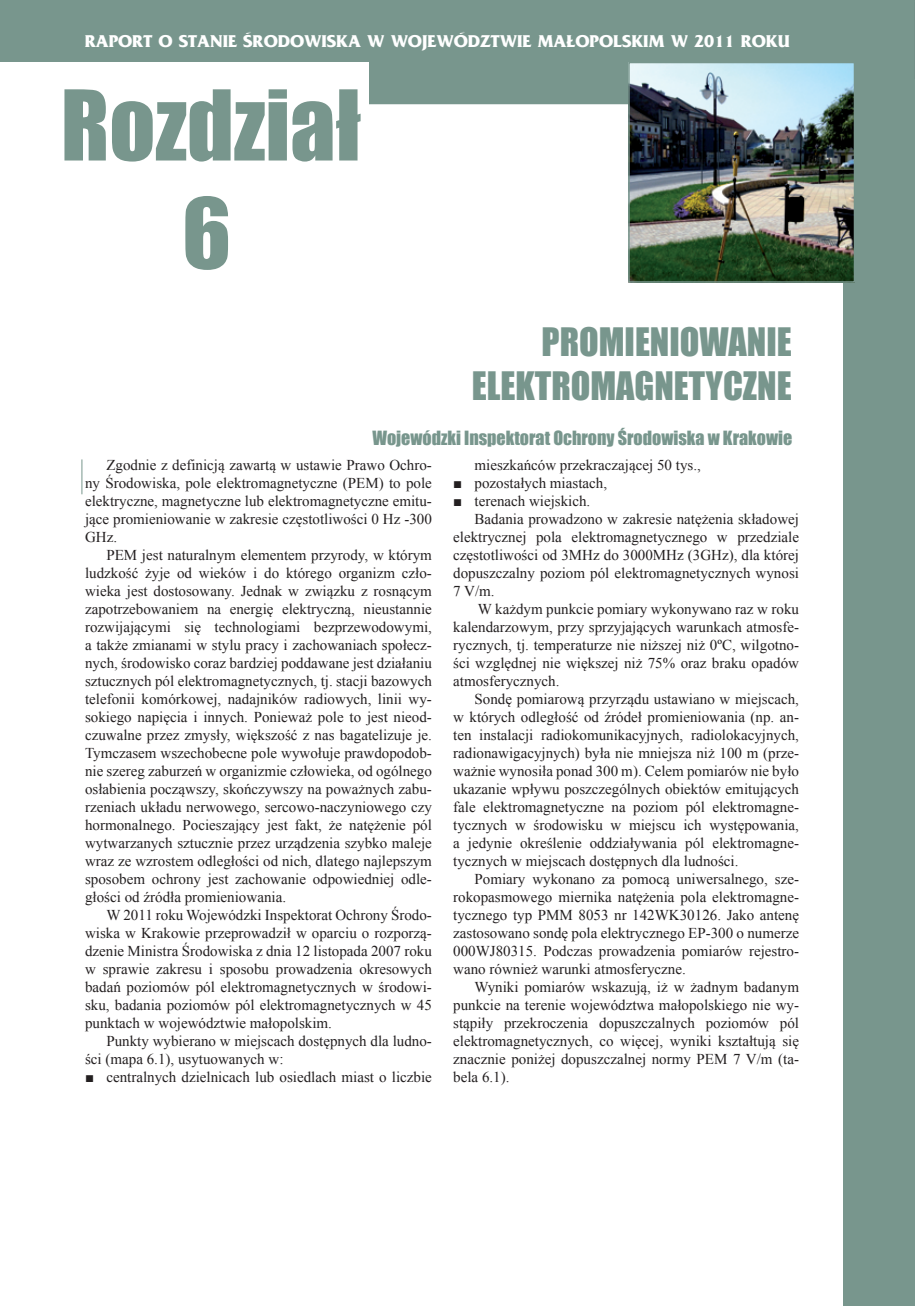
<style>
.page{position:relative;width:915px;height:1306px;background:#fff}
.page>*{position:absolute;margin:0;border:0;box-sizing:border-box;transform-origin:0 0}
.t1{font:90px/108px "Impact";color:#78968d;text-align:center}
.t2{font:36px/43.2px "Impact";color:#78968d;text-align:right}
.t3{font:700 18px "France";color:#fff}
.t4{font:18px "Impact";color:#78968d}
.t5{font:15px/18px "Times New Roman";color:#231f20;text-align:justify}
</style>
<div class="page">
<div style="left:842px;top:2px;width:72px;height:1303px;background:#78968d"></div>
<div style="left:1px;top:1px;width:912px;height:102px;background:#78968d"></div>
<div style="left:0;top:0;width:914px;height:104px;border:2px solid #78968d"></div>
<div style="left:0;top:63px;width:369px;height:81px;background:#fff"></div>
<img style="left:631px;top:65px;width:220px;height:215px">
<div style="left:628px;top:62px;width:226px;height:221px;border:2px solid #78968d"></div>
<hr style="left:81px;top:459px;width:1px;height:35px;background:#78968d">
<p class="t3" style="left:85px;top:31px;width:706px">RAPORT O STANIE ŚRODOWISKA W WOJEWÓDZTWIE MAŁOPOLSKIM W 2011 ROKU</p>
<h1 class="t1" style="left:61px;top:69px;width:302px">Rozdział<br>6</h1>
<h2 class="t2" style="left:471px;top:320px;width:321px">promieniowanie elektromagnetyczne</h2>
<p class="t4" style="left:372px;top:424px;width:421px">Wojewódzki Inspektorat Ochrony Środowiska w Krakowie</p>
<p class="t5" style="left:85px;top:455px;width:348px;text-indent:21px">Zgodnie z definicją zawartą w ustawie Prawo Ochro&shy;ny Środowiska, pole elektromagnetyczne (PEM) to pole elektryczne, magnetyczne lub elektromagnetyczne emitu&shy;jące promieniowanie w zakresie częstotliwości 0 Hz -300<br>GHz.</p>
<p class="t5" style="left:85px;top:545px;width:348px;text-indent:21px">PEM jest naturalnym elementem przyrody, w którym ludzkość żyje od wieków i do którego organizm czło&shy;wieka jest dostosowany. Jednak w związku z rosnącym zapotrzebowaniem na energię elektryczną, nieustannie rozwijającymi się technologiami bezprzewodowymi, a także zmianami w stylu pracy i zachowaniach społecz&shy;nych, środowisko coraz bardziej poddawane jest działaniu sztucznych pól elektromagnetycznych, tj. stacji bazowych telefonii komórkowej, nadajników radiowych, linii wy&shy;sokiego napięcia i innych. Ponieważ pole to jest nieod&shy;czuwalne przez zmysły, większość z nas bagatelizuje je.<br>Tymczasem wszechobecne pole wywołuje prawdopodob&shy;nie szereg zaburzeń w organizmie człowieka, od ogólnego osłabienia począwszy, skończywszy na poważnych zabu&shy;rzeniach układu nerwowego, sercowo-naczyniowego czy hormonalnego. Pocieszający jest fakt, że natężenie pól wytwarzanych sztucznie przez urządzenia szybko maleje wraz ze wzrostem odległości od nich, dlatego najlepszym sposobem ochrony jest zachowanie odpowiedniej odle&shy;głości od źródła promieniowania.</p>
<p class="t5" style="left:85px;top:905px;width:348px;text-indent:21px">W 2011 roku Wojewódzki Inspektorat Ochrony Środo&shy;wiska w Krakowie przeprowadził w oparciu o rozporzą&shy;dzenie Ministra Środowiska z dnia 12 listopada 2007 roku w sprawie zakresu i sposobu prowadzenia okresowych badań poziomów pól elektromagnetycznych w środowi&shy;sku, badania poziomów pól elektromagnetycznych w 45 punktach w województwie małopolskim.</p>
<p class="t5" style="left:85px;top:1031px;width:348px;text-indent:21px">Punkty wybierano w miejscach dostępnych dla ludno&shy;ści (mapa 6.1), usytuowanych w:</p>
<p class="t5" style="left:85px;top:1067px;width:348px">■ centralnych dzielnicach lub osiedlach miast o liczbie</p>
<p class="t5" style="left:474px;top:455px;width:228px">mieszkańców przekraczającej 50 tys.,</p>
<p class="t5" style="left:453px;top:473px;width:155px">■ pozostałych miastach,</p>
<p class="t5" style="left:453px;top:491px;width:139px">■ terenach wiejskich.</p>
<p class="t5" style="left:474px;top:509px;width:326px">Badania prowadzono w zakresie natężenia składowej</p>
<p class="t5" style="left:453px;top:527px;width:347px">elektrycznej pola elektromagnetycznego w przedziale</p>
<p class="t5" style="left:453px;top:545px;width:347px">częstotliwości od 3MHz do 3000MHz (3GHz), dla której</p>
<p class="t5" style="left:453px;top:563px;width:347px">dopuszczalny poziom pól elektromagnetycznych wynosi</p>
<p class="t5" style="left:453px;top:581px;width:43px">7 V/m.</p>
<p class="t5" style="left:477px;top:599px;width:322px">W każdym punkcie pomiary wykonywano raz w roku</p>
<p class="t5" style="left:453px;top:617px;width:347px">kalendarzowym, przy sprzyjających warunkach atmosfe-</p>
<p class="t5" style="left:453px;top:635px;width:347px">rycznych, tj. temperaturze nie niższej niż 0ºC, wilgotno-</p>
<p class="t5" style="left:453px;top:653px;width:347px">ści względnej nie większej niż 75% oraz braku opadów</p>
<p class="t5" style="left:453px;top:671px;width:108px">atmosferycznych.</p>
<p class="t5" style="left:474px;top:689px;width:326px">Sondę pomiarową przyrządu ustawiano w miejscach,</p>
<p class="t5" style="left:453px;top:707px;width:347px">w których odległość od źródeł promieniowania (np. an-</p>
<p class="t5" style="left:453px;top:725px;width:347px">ten instalacji radiokomunikacyjnych, radiolokacyjnych,</p>
<p class="t5" style="left:453px;top:743px;width:347px">radionawigacyjnych) była nie mniejsza niż 100 m (prze-</p>
<p class="t5" style="left:453px;top:761px;width:347px">ważnie wynosiła ponad 300 m). Celem pomiarów nie było</p>
<p class="t5" style="left:453px;top:779px;width:347px">ukazanie wpływu poszczególnych obiektów emitujących</p>
<p class="t5" style="left:453px;top:797px;width:347px">fale elektromagnetyczne na poziom pól elektromagne-</p>
<p class="t5" style="left:453px;top:815px;width:347px">tycznych w środowisku w miejscu ich występowania,</p>
<p class="t5" style="left:453px;top:833px;width:347px">a jedynie określenie oddziaływania pól elektromagne-</p>
<p class="t5" style="left:453px;top:851px;width:286px">tycznych w miejscach dostępnych dla ludności.</p>
<p class="t5" style="left:474px;top:869px;width:326px">Pomiary wykonano za pomocą uniwersalnego, sze-</p>
<p class="t5" style="left:453px;top:887px;width:347px">rokopasmowego miernika natężenia pola elektromagne-</p>
<p class="t5" style="left:453px;top:905px;width:347px">tycznego typ PMM 8053 nr 142WK30126. Jako antenę</p>
<p class="t5" style="left:453px;top:923px;width:347px">zastosowano sondę pola elektrycznego EP-300 o numerze</p>
<p class="t5" style="left:453px;top:941px;width:347px">000WJ80315. Podczas prowadzenia pomiarów rejestro-</p>
<p class="t5" style="left:453px;top:959px;width:234px">wano również warunki atmosferyczne.</p>
<p class="t5" style="left:474px;top:977px;width:326px">Wyniki pomiarów wskazują, iż w żadnym badanym</p>
<p class="t5" style="left:453px;top:995px;width:347px">punkcie na terenie województwa małopolskiego nie wy-</p>
<p class="t5" style="left:453px;top:1013px;width:347px">stąpiły przekroczenia dopuszczalnych poziomów pól</p>
<p class="t5" style="left:453px;top:1031px;width:347px">elektromagnetycznych, co więcej, wyniki kształtują się</p>
<p class="t5" style="left:453px;top:1049px;width:347px">znacznie poniżej dopuszczalnej normy PEM 7 V/m (ta-</p>
<p class="t5" style="left:453px;top:1067px;width:58px">bela 6.1).</p>
</div>
